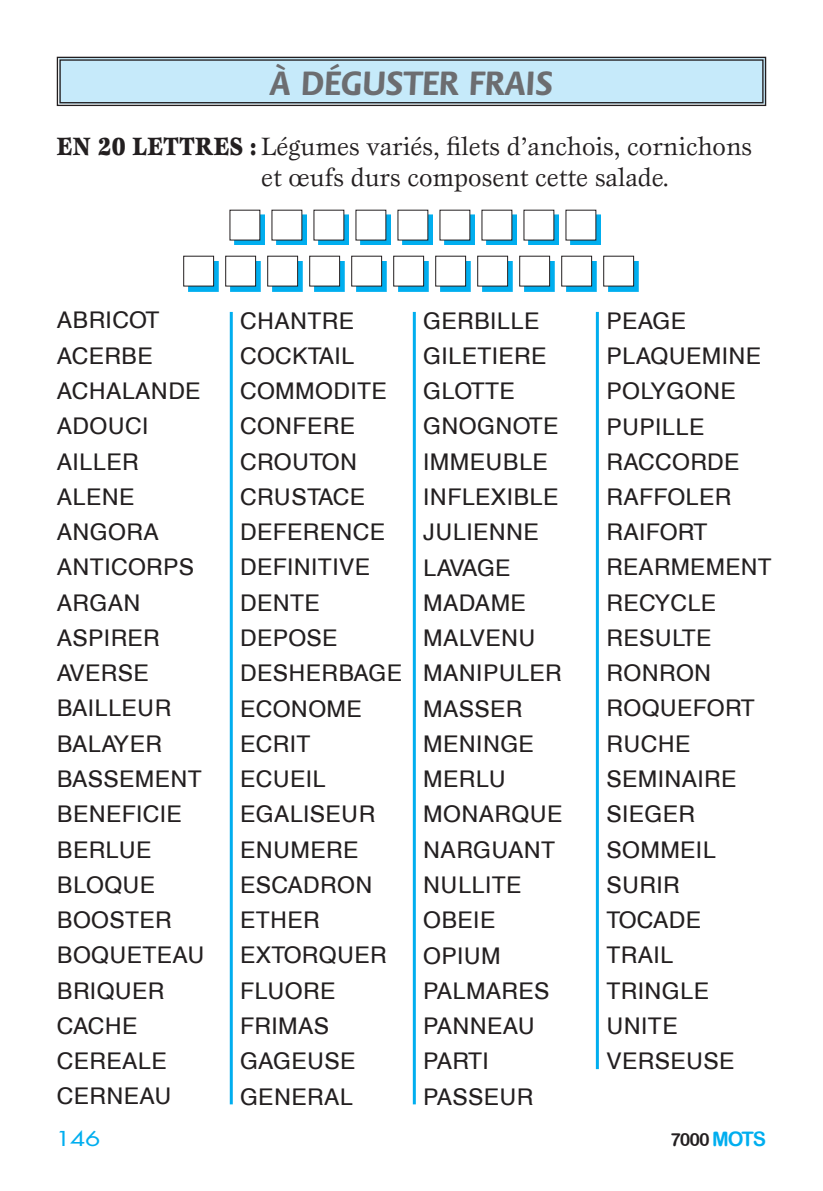
<style>
.page{position:relative;width:823px;height:1191px;background:#fff}
.page>*{position:absolute;margin:0;border:0;box-sizing:border-box;transform-origin:0 0}
.t1{font:700 36px "Flora Std";color:#6c6d70}
.t2{font:26px/31.2px "Esprit Std";color:#231f20}
.t3{font:23px/35.2px "AT Triumvirate";letter-spacing:.015em;color:#231f20}
.t4{font:20px "Futura Std";color:#00aeef;scale:1.25 1}
.t5{font:18px "Arial Rounded MT Bold";color:#231f20}
.s1{font-weight:900}
.s2{font-size:20px;color:#00aeef}
</style>
<div class="page">
<svg style="left:234px;top:215px;width:31px;height:30px"></svg>
<div style="left:230px;top:210px;width:30px;height:30px;background:#fff"></div>
<svg style="left:276px;top:215px;width:31px;height:30px"></svg>
<div style="left:272px;top:210px;width:30px;height:30px;background:#fff"></div>
<svg style="left:318px;top:215px;width:31px;height:30px"></svg>
<div style="left:314px;top:210px;width:29px;height:30px;background:#fff"></div>
<svg style="left:360px;top:215px;width:31px;height:30px"></svg>
<div style="left:356px;top:210px;width:29px;height:30px;background:#fff"></div>
<svg style="left:402px;top:215px;width:31px;height:30px"></svg>
<div style="left:398px;top:210px;width:29px;height:30px;background:#fff"></div>
<svg style="left:444px;top:215px;width:31px;height:30px"></svg>
<div style="left:439px;top:210px;width:30px;height:30px;background:#fff"></div>
<svg style="left:486px;top:215px;width:30px;height:30px"></svg>
<div style="left:481px;top:210px;width:30px;height:30px;background:#fff"></div>
<svg style="left:528px;top:215px;width:30px;height:30px"></svg>
<div style="left:523px;top:210px;width:30px;height:30px;background:#fff"></div>
<svg style="left:570px;top:215px;width:30px;height:30px"></svg>
<div style="left:565px;top:210px;width:30px;height:30px;background:#fff"></div>
<svg style="left:188px;top:261px;width:31px;height:30px"></svg>
<div style="left:183px;top:256px;width:30px;height:30px;background:#fff"></div>
<div style="left:183px;top:256px;width:31px;height:30px;border:1px solid #231f20"></div>
<svg style="left:230px;top:261px;width:31px;height:30px"></svg>
<div style="left:225px;top:256px;width:30px;height:30px;background:#fff"></div>
<div style="left:225px;top:256px;width:31px;height:30px;border:1px solid #231f20"></div>
<svg style="left:272px;top:261px;width:30px;height:30px"></svg>
<div style="left:267px;top:256px;width:30px;height:30px;background:#fff"></div>
<div style="left:267px;top:256px;width:31px;height:30px;border:1px solid #231f20"></div>
<svg style="left:314px;top:261px;width:30px;height:30px"></svg>
<div style="left:309px;top:256px;width:30px;height:30px;background:#fff"></div>
<div style="left:309px;top:256px;width:31px;height:30px;border:1px solid #231f20"></div>
<svg style="left:356px;top:261px;width:30px;height:30px"></svg>
<div style="left:351px;top:256px;width:30px;height:30px;background:#fff"></div>
<div style="left:351px;top:256px;width:31px;height:30px;border:1px solid #231f20"></div>
<svg style="left:398px;top:261px;width:30px;height:30px"></svg>
<div style="left:393px;top:256px;width:30px;height:30px;background:#fff"></div>
<svg style="left:440px;top:261px;width:30px;height:30px"></svg>
<div style="left:435px;top:256px;width:30px;height:30px;background:#fff"></div>
<svg style="left:482px;top:261px;width:30px;height:30px"></svg>
<div style="left:477px;top:256px;width:30px;height:30px;background:#fff"></div>
<svg style="left:523px;top:261px;width:31px;height:30px"></svg>
<div style="left:519px;top:256px;width:30px;height:30px;background:#fff"></div>
<svg style="left:565px;top:261px;width:31px;height:30px"></svg>
<div style="left:561px;top:256px;width:30px;height:30px;background:#fff"></div>
<svg style="left:607px;top:261px;width:31px;height:30px"></svg>
<div style="left:603px;top:256px;width:30px;height:30px;background:#fff"></div>
<svg style="left:56px;top:56px;width:710px;height:51px"></svg>
<div style="left:59px;top:59px;width:704px;height:44px;border:1px solid #231f20"></div>
<hr style="left:230px;top:312px;width:3px;height:792px;background:#00aeef">
<hr style="left:412px;top:312px;width:3px;height:792px;background:#00aeef">
<hr style="left:595px;top:312px;width:3px;height:757px;background:#00aeef">
<p class="t1" style="left:270px;top:63px;width:284px">À DÉGUSTER FRAIS</p>
<p class="t2" style="left:261px;top:130px;width:492px;text-indent:-204px"><span class="s1">EN 20 LETTRES :</span> Légumes variés, filets d’anchois, cornichons et œufs durs composent cette salade.</p>
<p class="t3" style="left:57px;top:302px;width:149px">ABRICOT<br>ACERBE<br>ACHALANDE<br>ADOUCI<br>AILLER<br>ALENE<br>ANGORA<br>ANTICORPS<br>ARGAN<br>ASPIRER<br>AVERSE<br>BAILLEUR<br>BALAYER<br>BASSEMENT<br>BENEFICIE<br>BERLUE<br>BLOQUE<br>BOOSTER<br>BOQUETEAU<br>BRIQUER<br>CACHE<br>CEREALE<br>CERNEAU</p>
<p class="t3" style="left:240px;top:302px;width:163px">CHANTRE<br>COCKTAIL<br>COMMODITE<br>CONFERE<br>CROUTON<br>CRUSTACE<br>DEFERENCE<br>DEFINITIVE<br>DENTE<br>DEPOSE<br>DESHERBAGE<br>ECONOME<br>ECRIT<br>ECUEIL<br>EGALISEUR<br>ENUMERE<br>ESCADRON<br>ETHER<br>EXTORQUER<br>FLUORE<br>FRIMAS<br>GAGEUSE<br>GENERAL</p>
<p class="t3" style="left:423px;top:302px;width:141px">GERBILLE<br>GILETIERE<br>GLOTTE<br>GNOGNOTE<br>IMMEUBLE<br>INFLEXIBLE<br>JULIENNE<br>LAVAGE<br>MADAME<br>MALVENU<br>MANIPULER<br>MASSER<br>MENINGE<br>MERLU<br>MONARQUE<br>NARGUANT<br>NULLITE<br>OBEIE<br>OPIUM<br>PALMARES<br>PANNEAU<br>PARTI<br>PASSEUR</p>
<p class="t3" style="left:606px;top:302px;width:167px">PEAGE<br>PLAQUEMINE<br>POLYGONE<br>PUPILLE<br>RACCORDE<br>RAFFOLER<br>RAIFORT<br>REARMEMENT<br>RECYCLE<br>RESULTE<br>RONRON<br>ROQUEFORT<br>RUCHE<br>SEMINAIRE<br>SIEGER<br>SOMMEIL<br>SURIR<br>TOCADE<br>TRAIL<br>TRINGLE<br>UNITE<br>VERSEUSE</p>
<p class="t4" style="left:55px;top:1125px;width:38px">146</p>
<p class="t5" style="left:669px;top:1128px;width:97px">7000 <span class="s2">MOTS</span></p>
</div>
